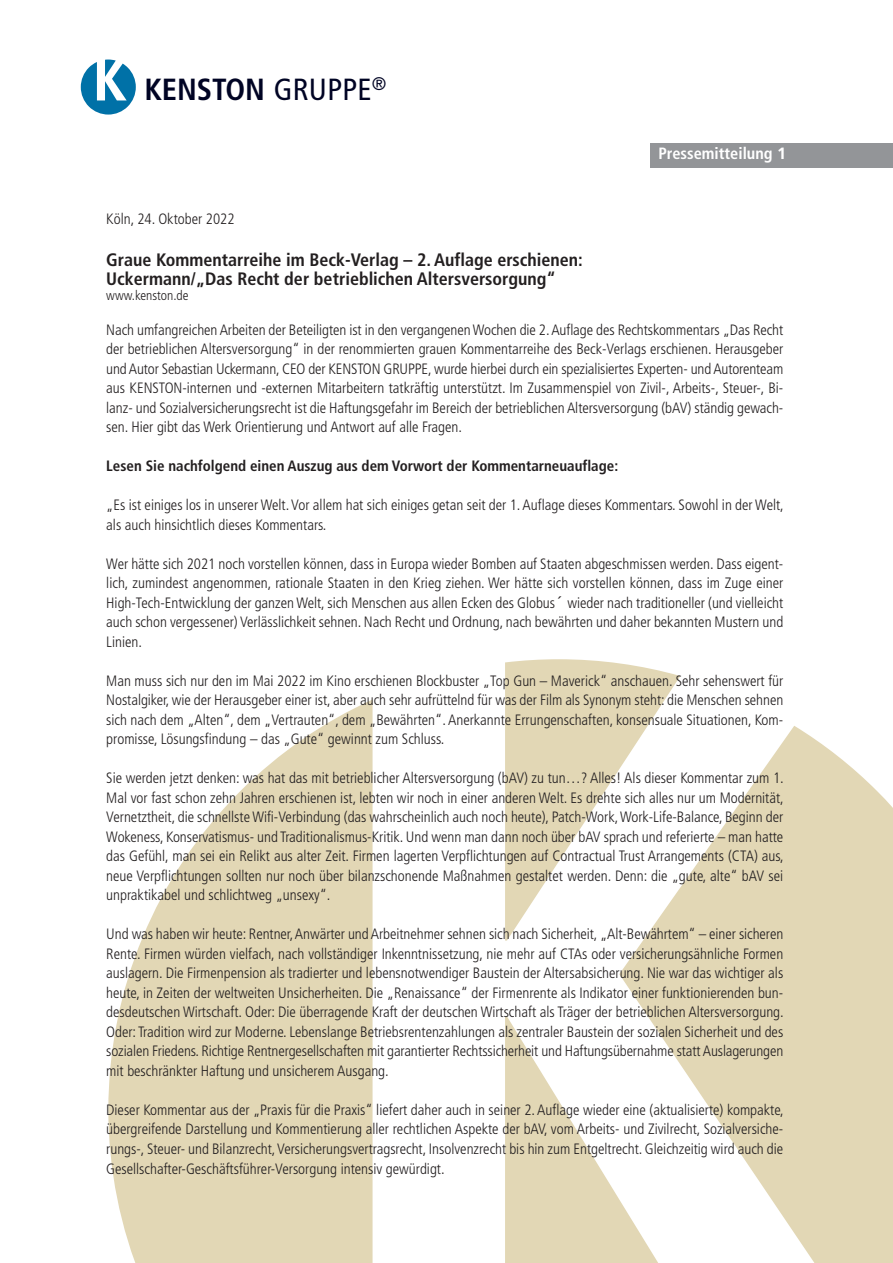
<style>
.page{position:relative;width:893px;height:1263px;background:#fff}
.page>*{position:absolute;margin:0;border:0;box-sizing:border-box;transform-origin:0 0}
.t1{font:700 condensed 30.6px "Frutiger";color:#000424}
.t2{font:700 condensed 18px/19.5px "Frutiger";color:#231f20}
.t3{font:700 condensed 16.35px "Frutiger";color:#fff}
.t4{font:300 condensed 15px/19.5px "Frutiger";color:#231f20;text-align:justify}
.t5{font:700 condensed 15px "Frutiger";color:#231f20}
.t6{font:300 condensed 13.5px "Frutiger";color:#231f20}
.s1{font-weight:400}
.s2{font-stretch:normal}
.s3{font-family:"Lucida Grande";font-weight:400;font-stretch:normal}
</style>
<div class="page">
<svg style="left:505px;top:659px;width:175px;height:40px;background:#e5dcbe"></svg>
<svg style="left:108px;top:699px;width:785px;height:564px;fill:#e2d7b5"></svg>
<div style="left:651px;top:143px;width:242px;height:24px;background:#939598"></div>
<svg style="left:81px;top:60px;width:55px;height:55px"></svg>
<h1 class="t1" style="left:144px;top:77px;width:244px">KENSTON <span class="s1">GRUPPE</span><sup>®</sup></h1>
<p class="t3" style="left:658px;top:147px;width:129px">Pressemitteilung <span class="s2">1</span></p>
<p class="t4" style="left:106px;top:210px;width:130px">Köln, 24. Oktober 2022</p>
<p class="t2" style="left:106px;top:251px;width:478px">Graue Kommentarreihe im Beck-Verlag – 2. Auflage erschienen:<br>Uckermann/„Das Recht der betrieblichen Altersversorgung“</p>
<p class="t6" style="left:106px;top:290px;width:84px">www.kenston.de</p>
<p class="t4" style="left:106px;top:321px;width:678px">Nach umfangreichen Arbeiten der Beteiligten ist in den vergangenenWochen die 2.Auflage des Rechtskommentars „Das Recht der betrieblichen Altersversorgung“ in der renommierten grauen Kommentarreihe des Beck-Verlags erschienen. Herausgeber und Autor Sebastian Uckermann, CEO der KENSTON GRUPPE, wurde hierbei durch ein spezialisiertes Experten- und Autorenteam aus KENSTON-internen und -externen Mitarbeitern tatkräftig unterstützt. Im Zusammenspiel von Zivil-, Arbeits-, Steuer-, Bi&shy;lanz- und Sozialversicherungsrecht ist die Haftungsgefahr im Bereich der betrieblichen Altersversorgung (bAV) ständig gewach&shy;sen. Hier gibt das Werk Orientierung und Antwort auf alle Fragen.</p>
<p class="t5" style="left:106px;top:460px;width:513px">Lesen Sie nachfolgend einen Auszug aus dem Vorwort der Kommentarneuauflage:</p>
<p class="t4" style="left:106px;top:497px;width:679px">„Es ist einiges los in unserer Welt. Vor allem hat sich einiges getan seit der 1.Auflage dieses Kommentars. Sowohl in der Welt, als auch hinsichtlich dieses Kommentars.</p>
<p class="t4" style="left:106px;top:555px;width:678px">Wer hätte sich 2021 noch vorstellen können, dass in Europa wieder Bomben auf Staaten abgeschmissen werden. Dass eigent&shy;lich, zumindest angenommen, rationale Staaten in den Krieg ziehen. Wer hätte sich vorstellen können, dass im Zuge einer High-Tech-Entwicklung der ganzenWelt, sich Menschen aus allen Ecken des Globus<span class="s3">´</span> wieder nach traditioneller (und vielleicht auch schon vergessener) Verlässlichkeit sehnen. Nach Recht und Ordnung, nach bewährten und daher bekannten Mustern und Linien.</p>
<p class="t4" style="left:106px;top:672px;width:678px">Man muss sich nur den im Mai 2022 im Kino erschienen Blockbuster „Top Gun – Maverick“ anschauen. Sehr sehenswert für Nostalgiker, wie der Herausgeber einer ist, aber auch sehr aufrüttelnd für was der Film als Synonym steht: die Menschen sehnen sich nach dem „Alten“, dem „Vertrauten“, dem „Bewährten“. Anerkannte Errungenschaften, konsensuale Situationen, Kom&shy;promisse, Lösungsfindung – das „Gute“ gewinnt zum Schluss.</p>
<p class="t4" style="left:106px;top:770px;width:679px">Sie werden jetzt denken: was hat das mit betrieblicher Altersversorgung (bAV) zu tun…? Alles! Als dieser Kommentar zum 1.<br>Mal vor fast schon zehn Jahren erschienen ist, lebten wir noch in einer anderen Welt. Es drehte sich alles nur um Modernität, Vernetztheit, die schnellsteWifi-Verbindung (das wahrscheinlich auch noch heute), Patch-Work,Work-Life-Balance, Beginn der Wokeness, Konservatismus- und Traditionalismus-Kritik. Und wenn man dann noch über bAV sprach und referierte – man hatte das Gefühl, man sei ein Relikt aus alter Zeit. Firmen lagerten Verpflichtungen auf Contractual Trust Arrangements (CTA) aus, neue Verpflichtungen sollten nur noch über bilanzschonende Maßnahmen gestaltet werden. Denn: die „gute, alte“ bAV sei unpraktikabel und schlichtweg „unsexy“.</p>
<p class="t4" style="left:106px;top:926px;width:679px">Und was haben wir heute: Rentner,Anwärter und Arbeitnehmer sehnen sich nach Sicherheit, „Alt-Bewährtem“ – einer sicheren Rente. Firmen würden vielfach, nach vollständiger Inkenntnissetzung, nie mehr auf CTAs oder versicherungsähnliche Formen auslagern. Die Firmenpension als tradierter und lebensnotwendiger Baustein der Altersabsicherung. Nie war das wichtiger als heute, in Zeiten der weltweiten Unsicherheiten. Die „Renaissance“ der Firmenrente als Indikator einer funktionierenden bun&shy;desdeutschen Wirtschaft. Oder: Die überragende Kraft der deutschen Wirtschaft als Träger der betrieblichen Altersversorgung.<br>Oder: Tradition wird zur Moderne. Lebenslange Betriebsrentenzahlungen als zentraler Baustein der sozialen Sicherheit und des sozialen Friedens. Richtige Rentnergesellschaften mit garantierter Rechtssicherheit und Haftungsübernahme statt Auslagerungen mit beschränkter Haftung und unsicherem Ausgang.</p>
<p class="t4" style="left:106px;top:1101px;width:679px">Dieser Kommentar aus der „Praxis für die Praxis“ liefert daher auch in seiner 2. Auflage wieder eine (aktualisierte) kompakte, übergreifende Darstellung und Kommentierung aller rechtlichen Aspekte der bAV, vom Arbeits- und Zivilrecht, Sozialversiche&shy;rungs-, Steuer- und Bilanzrecht,Versicherungsvertragsrecht, Insolvenzrecht bis hin zum Entgeltrecht. Gleichzeitig wird auch die Gesellschafter-Geschäftsführer-Versorgung intensiv gewürdigt.</p>
</div>
